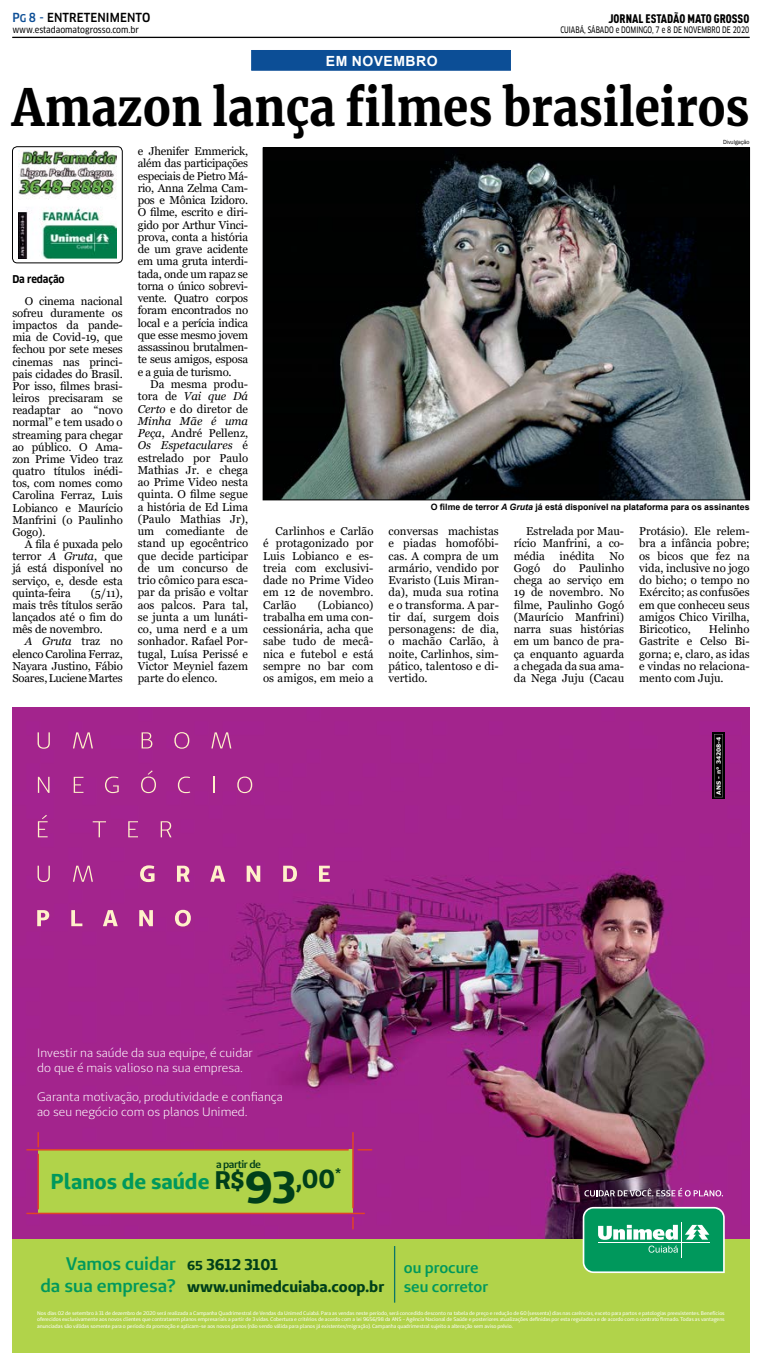
<style>
.page{position:relative;width:762px;height:1365px;background:#fff}
.page>*{position:absolute;margin:0;border:0;box-sizing:border-box;transform-origin:0 0}
.t1{font:700 50.75px "Merriweather";color:#000;scale:.9 1}
.t2{font:700 21.53px "Unimed Sans";color:#00985c}
.t3{font:600 18.11px/21.8px "Unimed Sans";color:#00985c;text-align:right}
.t4{font:700 15.58px/21.9px "Unimed Sans";color:#003f1a}
.t5{font:600 15.58px/18.6px "Unimed Sans";color:#00985c}
.t6{font:700 14px "Arial";letter-spacing:.035em;color:#fff}
.t7{font:12.25px "DIN Cond Black Alternate";color:#000}
.t8{font:500 condensed 12.25px "Clan OT";letter-spacing:.01em;color:#000}
.t9{font:12.16px/14.6px "Unimed Sans";color:#fff}
.t10{font:11.38px/12.2px "Georgia";color:#000;text-align:justify}
.t11{font:600 10.76px "Unimed Sans";letter-spacing:-.04em;color:#003f1a}
.t12{font:700 condensed 10.5px "Clan OT";letter-spacing:-.01em;color:#000}
.t13{font:700 8.75px "Arial";color:#000}
.t14{font:8.75px "Clan OT Narrow News";color:#000;scale:.8 1}
.t15{font:8.75px "Clan OT Narrow News";color:#000}
.t16{font:6.12px "Franklin Gothic";letter-spacing:-.01em;color:#000;scale:.95 1}
.t17{font:700 5.86px "Verdana";color:#fff}
.t18{font:5.25px/6.3px "Unimed Sans";letter-spacing:-.01em;color:#fff;text-align:justify}
.s1{color:#0c4e96}
.s2{font-size:10.5px;color:#0c4e96}
.s3{font-style:italic}
.s4{font-size:25.46px;color:#003f1a}
.s5{font-size:44.62px;color:#003f1a}
.s6{font-size:25.99px;color:#003f1a}
.s7{font-size:12.95px}
</style>
<div class="page">
<hr style="left:12px;top:37px;width:737px;height:1px;background:#000">
<img style="left:18px;top:151px;width:98px;height:107px">
<div style="left:12px;top:146px;width:110px;height:117px;border:1px solid #000;border-radius:5px"></div>
<div style="left:251px;top:50px;width:260px;height:21px;background:#0c4e96;border:1px solid #0c4e96"></div>
<img style="left:12px;top:707px;width:737px;height:531px">
<div style="left:12px;top:1238px;width:737px;height:114px;background:#b1d34a"></div>
<svg style="left:38px;top:732px;width:12px;height:16px"></svg>
<svg style="left:73px;top:732px;width:20px;height:16px"></svg>
<svg style="left:142px;top:732px;width:10px;height:16px"></svg>
<svg style="left:174px;top:732px;width:15px;height:16px"></svg>
<svg style="left:211px;top:732px;width:20px;height:16px"></svg>
<svg style="left:38px;top:776px;width:11px;height:16px"></svg>
<svg style="left:74px;top:776px;width:9px;height:16px"></svg>
<svg style="left:105px;top:776px;width:14px;height:17px"></svg>
<svg style="left:141px;top:770px;width:15px;height:23px"></svg>
<svg style="left:178px;top:776px;width:12px;height:17px"></svg>
<svg style="left:213px;top:776px;width:1px;height:16px"></svg>
<svg style="left:237px;top:776px;width:15px;height:17px"></svg>
<svg style="left:38px;top:814px;width:10px;height:23px"></svg>
<svg style="left:93px;top:821px;width:13px;height:16px"></svg>
<svg style="left:128px;top:821px;width:10px;height:16px"></svg>
<svg style="left:161px;top:821px;width:10px;height:16px"></svg>
<svg style="left:38px;top:865px;width:12px;height:17px"></svg>
<svg style="left:73px;top:865px;width:20px;height:16px"></svg>
<svg style="left:140px;top:865px;width:14px;height:17px"></svg>
<svg style="left:177px;top:865px;width:13px;height:16px"></svg>
<svg style="left:210px;top:865px;width:15px;height:16px"></svg>
<svg style="left:246px;top:865px;width:14px;height:16px"></svg>
<svg style="left:283px;top:865px;width:14px;height:16px"></svg>
<svg style="left:319px;top:865px;width:11px;height:16px"></svg>
<svg style="left:37px;top:910px;width:12px;height:16px"></svg>
<svg style="left:71px;top:910px;width:11px;height:16px"></svg>
<svg style="left:103px;top:910px;width:15px;height:16px"></svg>
<svg style="left:139px;top:910px;width:14px;height:16px"></svg>
<svg style="left:175px;top:909px;width:16px;height:17px"></svg>
<svg style="left:712px;top:732px;width:12px;height:67px"></svg>
<svg style="left:714px;top:734px;width:8px;height:63px"></svg>
<svg style="left:582px;top:1206px;width:142px;height:66px;background:#2aa574"></svg>
<svg style="left:584px;top:1187px;width:139px;height:9px"></svg>
<div style="left:38px;top:1149px;width:315px;height:64px;background:#b1d34a"></div>
<hr style="left:27px;top:1148px;width:321px;height:2px;background:#e14325">
<svg style="left:358px;top:1148px;width:13px;height:2px"></svg>
<hr style="left:352px;top:1132px;width:1px;height:75px;background:#e14325">
<hr style="left:37px;top:1154px;width:2px;height:54px;background:#e14325">
<hr style="left:27px;top:1212px;width:337px;height:1px;background:#e14325">
<svg style="left:37px;top:1132px;width:2px;height:14px"></svg>
<hr style="left:394px;top:1245px;width:1px;height:57px;background:#0b7669">
<img style="left:265px;top:150px;width:482px;height:348px">
<p class="t8" style="left:12px;top:10px;width:139px"><span class="s1">P</span><span class="s2">G</span> <span class="s1">8 -</span> ENTRETENIMENTO</p>
<p class="t15" style="left:12px;top:24px;width:128px">www.estadaomatogrosso.com.br</p>
<p class="t7" style="left:608px;top:11px;width:142px">JORNAL ESTADÃO MATO GROSSO</p>
<p class="t14" style="left:560px;top:25px;width:237px">CUIABÁ, SÁBADO e DOMINGO, 7 e 8 DE NOVEMBRO DE 2020</p>
<p class="t6" style="left:326px;top:51px;width:113px">EM NOVEMBRO</p>
<h1 class="t1" style="left:12px;top:76px;width:820px">Amazon lança filmes brasileiros</h1>
<p class="t16" style="left:723px;top:138px;width:29px">Divulgação</p>
<p class="t10" style="left:138px;top:145px;width:112px">e Jhenifer Emmerick, além das participações especiais de Pietro Má&shy;rio, Anna Zelma Cam&shy;pos e Mônica Izidoro.<br>O filme, escrito e diri&shy;gido por Arthur Vinci&shy;prova, conta a história de um grave acidente em uma gruta interdi&shy;tada, onde um rapaz se torna o único sobrevi&shy;vente. Quatro corpos foram encontrados no local e a perícia indica que esse mesmo jovem assassinou brutalmen&shy;te seus amigos, esposa e a guia de turismo.</p>
<p class="t10" style="left:138px;top:378px;width:112px;text-indent:12px">Da mesma produ&shy;tora de <span class="s3">Vai que Dá Certo</span> e do diretor de <span class="s3">Minha Mãe é uma Peça</span>, André Pellenz, <span class="s3">Os Espetaculares</span> é estrelado por Paulo Mathias Jr. e chega ao Prime Video nesta quinta. O filme segue a história de Ed Lima (Paulo Mathias Jr), um comediante de stand up egocêntrico que decide participar de um concurso de trio cômico para esca&shy;par da prisão e voltar aos palcos. Para tal, se junta a um lunáti&shy;co, uma nerd e a um sonhador. Rafael Por&shy;tugal, Luísa Perissé e Victor Meyniel fazem parte do elenco.</p>
<p class="t12" style="left:12px;top:273px;width:54px">Da redação</p>
<p class="t10" style="left:12px;top:295px;width:112px;text-indent:12px">O cinema nacional sofreu duramente os impactos da pande&shy;mia de Covid-19, que fechou por sete meses cinemas nas princi&shy;pais cidades do Brasil.<br>Por isso, filmes brasi&shy;leiros precisaram se readaptar ao “novo normal” e tem usado o streaming para chegar ao público. O Ama&shy;zon Prime Video traz quatro títulos inédi&shy;tos, com nomes como Carolina Ferraz, Luis Lobianco e Maurício Manfrini (o Paulinho Gogo).</p>
<p class="t10" style="left:12px;top:538px;width:112px;text-indent:12px">A fila é puxada pelo terror <span class="s3">A Gruta</span>, que já está disponível no serviço, e, desde esta quinta-feira</p>
<p class="t13" style="left:430px;top:501px;width:320px">O filme de terror <span class="s3">A Gruta</span> já está disponível na plataforma para os assinantes</p>
<p class="t10" style="left:388px;top:525px;width:112px">conversas machistas e piadas homofóbi&shy;cas. A compra de um armário, vendido por Evaristo (Luis Miran&shy;da), muda sua rotina e o transforma. A par&shy;tir daí, surgem dois personagens: de dia, o machão Carlão, à noite, Carlinhos, sim&shy;pático, talentoso e di&shy;vertido.</p>
<p class="t10" style="left:513px;top:525px;width:112px;text-indent:12px">Estrelada por Mau&shy;rício Manfrini, a co&shy;média</p>
<p class="t10" style="left:263px;top:525px;width:112px;text-indent:12px">Carlinhos e Carlão é protagonizado por Luis Lobianco e es&shy;treia com exclusivi&shy;dade no Prime Video em 12 de novembro.<br>Carlão</p>
<p class="t10" style="left:639px;top:525px;width:112px">Protásio). Ele relem&shy;bra a infância pobre; os bicos que fez na vida, inclusive no jogo do bicho; o tempo no Exército; as confusões em que conheceu seus amigos Chico Virilha, Biricotico,</p>
<p class="t10" style="left:559px;top:549px;width:37px">inédita</p>
<p class="t10" style="left:513px;top:549px;width:112px;text-indent:95px">No Gogó do Paulinho chega ao serviço em 19 de novembro. No filme, Paulinho Gogó (Maurício Manfrini) narra suas histórias em um banco de pra&shy;ça enquanto aguarda a chegada da sua ama&shy;da Nega Juju (Cacau</p>
<p class="t10" style="left:12px;top:587px;width:112px;text-indent:78px">(5/11), mais três títulos serão lançados até o fim do mês de novembro.</p>
<p class="t10" style="left:12px;top:635px;width:112px;text-indent:12px"><span class="s3">A Gruta</span> traz no elenco Carolina Ferraz, Nayara Justino, Fábio Soares, Luciene Martes</p>
<p class="t10" style="left:263px;top:598px;width:112px;text-indent:55px">(Lobianco) trabalha em uma con&shy;cessionária, acha que sabe tudo de mecâ&shy;nica e futebol e está sempre no bar com os amigos, em meio a</p>
<p class="t10" style="left:639px;top:623px;width:112px;text-indent:70px">Helinho Gastrite e Celso Bi&shy;gorna; e, claro, as idas e vindas no relaciona&shy;mento com Juju.</p>
<p class="t9" style="left:37px;top:1045px;width:217px">Investir na saúde da sua equipe, é cuidar do que é mais valioso na sua empresa.</p>
<p class="t9" style="left:37px;top:1089px;width:247px">Garanta motivação, produtividade e confiança ao seu negócio com os planos Unimed.</p>
<p class="t11" style="left:216px;top:1156px;width:46px">a partir de</p>
<h2 class="t2" style="left:50px;top:1167px;width:292px">Planos de saúde <span class="s4">R$</span><span class="s5">93</span><span class="s6">,00</span><sup>*</sup></h2>
<h3 class="t3" style="left:40px;top:1252px;width:137px">Vamos cuidar<br>da sua empresa?</h3>
<h3 class="t5" style="left:404px;top:1257px;width:86px">ou procure seu corretor</h3>
<h3 class="t4" style="left:187px;top:1252px;width:199px"><span class="s7">65</span> 3612 3101 www.unimedcuiaba.coop.br</h3>
<p class="t17" style="left:715px;top:794px;width:59px;rotate:-90deg">ANS - n° 34208-4</p>
<p class="t18" style="left:37px;top:1309px;width:689px">Nos dias 02 de setembro à 31 de dezembro de 2020 será realizada a Campanha Quadrimestral de Vendas da Unimed Cuiabá. Para as vendas neste período, será concedido desconto na tabela de preço e redução de 60 (sessenta) dias nas carências, exceto para partos e patologias preexistentes. Benefícios oferecidos exclusivamente aos novos clientes que contratarem planos empresariais a partir de 3 vidas. Cobertura e critérios de acordo com a lei 9656/98 da ANS - Agência Nacional de Saúde e posteriores atualizações definidas por esta reguladora e de acordo com o contrato firmado. Todas as vantagens anunciadas são válidas somente para o período da promoção e aplicam-se aos novos planos (não sendo válida para planos já existentes/migração). Campanha quadrimestral sujeito a alteração sem aviso prévio.</p>
</div>
